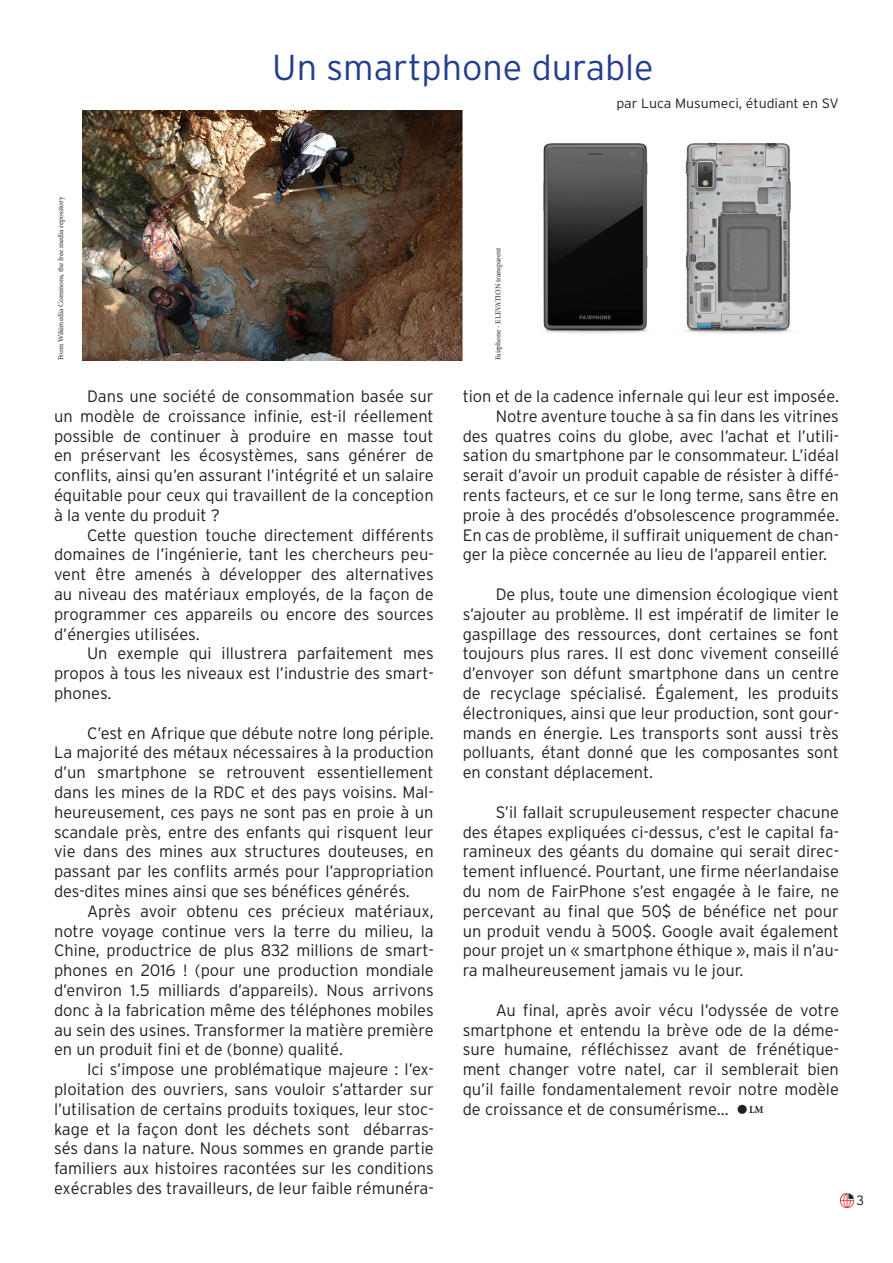
<style>
.page{position:relative;width:893px;height:1263px;background:#fff}
.page>*{position:absolute;margin:0;border:0;box-sizing:border-box;transform-origin:0 0}
.t1{font:300 36px "Interstate Plus";color:#253f8e}
.t2{font:300 16.5px/19.8px "Interstate Plus";color:#231f20;text-align:justify}
.t3{font:300 13.5px "Interstate Plus";color:#231f20;scale:1.04 1}
.t4{font:300 13.5px "Interstate Plus";color:#231f20}
.t5{font:700 10.5px "Minion Pro";color:#231f20}
.t6{font:9px "Webdings";color:#231f20}
.t7{font:7.5px "Minion Pro";letter-spacing:-.005em;color:#231f20}
</style>
<div class="page">
<img style="left:840px;top:1194px;width:15px;height:13px">
<img style="left:543px;top:143px;width:248px;height:191px">
<img style="left:82px;top:111px;width:381px;height:249px">
<p class="t1" style="left:272px;top:47px;width:383px">Un smartphone durable</p>
<p class="t3" style="left:616px;top:95px;width:215px">par Luca Musumeci, étudiant en SV</p>
<p class="t7" style="left:56px;top:360px;width:165px;rotate:-90deg">From Wikimedia Commons, the free media repository</p>
<p class="t2" style="left:54px;top:386px;width:381px;text-indent:33px">Dans une société de consommation basée sur un modèle de croissance infinie, est-il réellement possible de continuer à produire en masse tout en préservant les écosystèmes, sans générer de conflits, ainsi qu’en assurant l’intégrité et un salaire équitable pour ceux qui travaillent de la conception à la vente du produit ?</p>
<p class="t2" style="left:54px;top:525px;width:381px;text-indent:33px">Cette question touche directement différents domaines de l’ingénierie, tant les chercheurs peu&shy;vent être amenés à développer des alternatives au niveau des matériaux employés, de la façon de programmer ces appareils ou encore des sources d’énergies utilisées.</p>
<p class="t2" style="left:54px;top:644px;width:381px;text-indent:33px">Un exemple qui illustrera parfaitement mes propos à tous les niveaux est l’industrie des smart&shy;phones.</p>
<p class="t2" style="left:54px;top:723px;width:381px;text-indent:33px">C’est en Afrique que débute notre long périple.<br>La majorité des métaux nécessaires à la production d’un smartphone se retrouvent essentiellement dans les mines de la RDC et des pays voisins. Mal&shy;heureusement, ces pays ne sont pas en proie à un scandale près, entre des enfants qui risquent leur vie dans des mines aux structures douteuses, en passant par les conflits armés pour l’appropriation des-dites mines ainsi que ses bénéfices générés.</p>
<p class="t2" style="left:54px;top:901px;width:381px;text-indent:33px">Après avoir obtenu ces précieux matériaux, notre voyage continue vers la terre du milieu, la Chine, productrice de plus 832 millions de smart&shy;phones en 2016 ! (pour une production mondiale d’environ 1.5 milliards d’appareils). Nous arrivons donc à la fabrication même des téléphones mobiles au sein des usines. Transformer la matière première en un produit fini et de (bonne) qualité.</p>
<p class="t2" style="left:54px;top:1059px;width:381px;text-indent:33px">Ici s’impose une problématique majeure : l’ex&shy;ploitation des ouvriers, sans vouloir s’attarder sur l’utilisation de certains produits toxiques, leur stoc&shy;kage et la façon dont les déchets sont débarras&shy;sés dans la nature. Nous sommes en grande partie familiers aux histoires racontées sur les conditions exécrables des travailleurs, de leur faible rémunéra-</p>
<p class="t7" style="left:493px;top:360px;width:114px;rotate:-90deg">Fairphone - ELEVATION transparent</p>
<p class="t2" style="left:463px;top:386px;width:378px">tion et de la cadence infernale qui leur est imposée.</p>
<p class="t2" style="left:463px;top:406px;width:378px;text-indent:33px">Notre aventure touche à sa fin dans les vitrines des quatres coins du globe, avec l’achat et l’utili&shy;sation du smartphone par le consommateur. L’idéal serait d’avoir un produit capable de résister à diffé&shy;rents facteurs, et ce sur le long terme, sans être en proie à des procédés d’obsolescence programmée.<br>En cas de problème, il suffirait uniquement de chan&shy;ger la pièce concernée au lieu de l’appareil entier.</p>
<p class="t2" style="left:463px;top:584px;width:378px;text-indent:33px">De plus, toute une dimension écologique vient s’ajouter au problème. Il est impératif de limiter le gaspillage des ressources, dont certaines se font toujours plus rares. Il est donc vivement conseillé d’envoyer son défunt smartphone dans un centre de recyclage spécialisé. Également, les produits électroniques, ainsi que leur production, sont gour&shy;mands en énergie. Les transports sont aussi très polluants, étant donné que les composantes sont en constant déplacement.</p>
<p class="t2" style="left:463px;top:802px;width:378px;text-indent:33px">S’il fallait scrupuleusement respecter chacune des étapes expliquées ci-dessus, c’est le capital fa&shy;ramineux des géants du domaine qui serait direc&shy;tement influencé. Pourtant, une firme néerlandaise du nom de FairPhone s’est engagée à le faire, ne percevant au final que 50$ de bénéfice net pour un produit vendu à 500$. Google avait également pour projet un « smartphone éthique », mais il n’au&shy;ra malheureusement jamais vu le jour.</p>
<p class="t2" style="left:463px;top:1000px;width:378px;text-indent:33px">Au final, après avoir vécu l’odyssée de votre smartphone et entendu la brève ode de la déme&shy;sure humaine, réfléchissez avant de frénétique&shy;ment changer votre natel, car il semblerait bien qu’il faille fondamentalement revoir notre modèle de croissance et de consumérisme...</p>
<p class="t6" style="left:738px;top:1104px;width:10px">■</p>
<p class="t5" style="left:749px;top:1102px;width:16px">LM</p>
<p class="t4" style="left:856px;top:1192px;width:9px">3</p>
</div>
